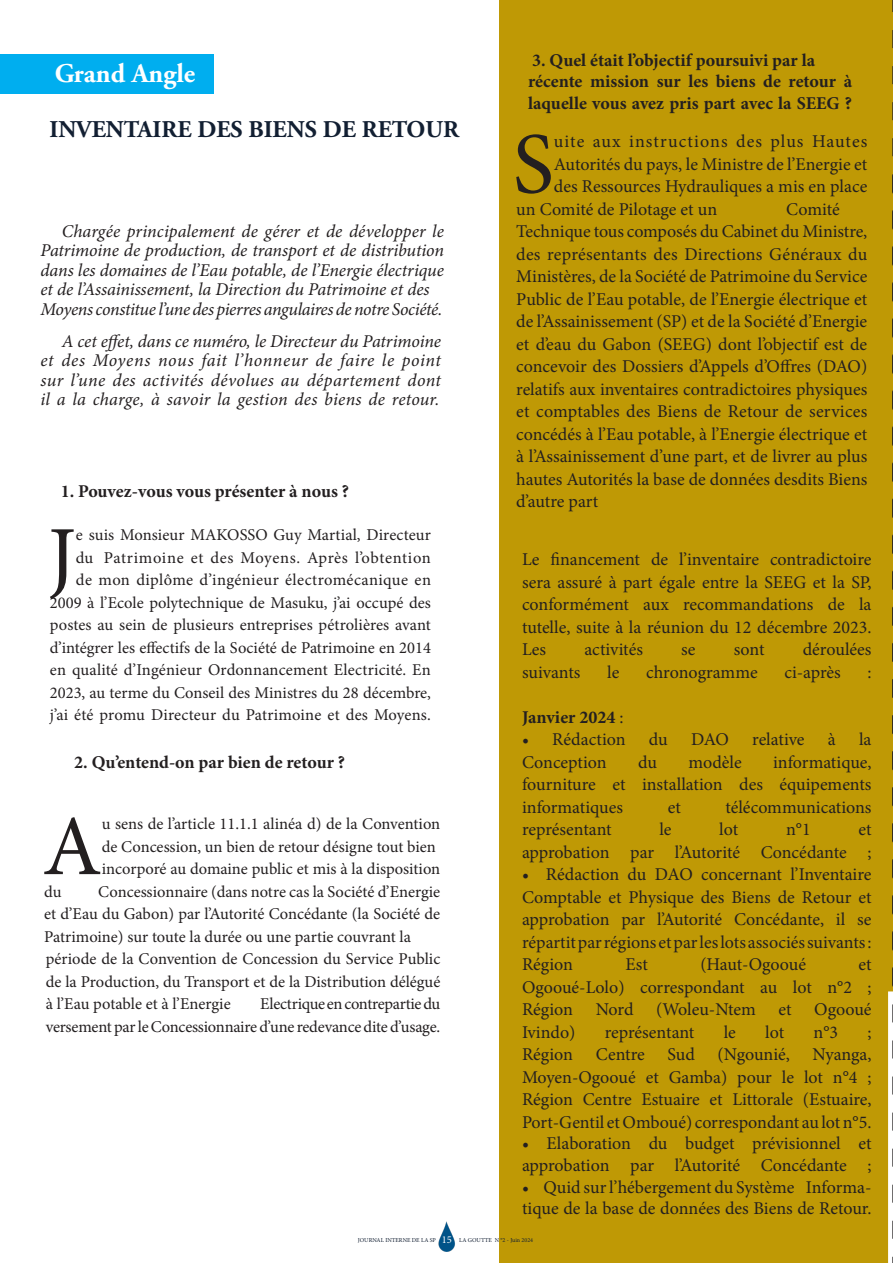
<style>
.page{position:relative;width:893px;height:1263px;background:#fff}
.page>*{position:absolute;margin:0;border:0;box-sizing:border-box;transform-origin:0 0}
.t1{font:900 135px "Source Sans Pro";color:#121f32}
.Drop_cap__Body__Left{font:87.3px "Minion Pro";color:#231f20}
.Drop_cap__Body__Left-2{font:85.8px "Minion Pro";color:#231f20}
.t2{font:700 27px "Adobe Garamond Pro";color:#fff}
.t3{font:700 24px "Adobe Garamond Pro";color:#121f32}
.Drop_cap__Body__Left-3{font:18px/22.5px "Minion Pro";color:#231f20}
.Justify_Body__First{font:italic 18px/19.5px "Minion Pro";letter-spacing:-.005em;color:#231f20}
.t4{font:700 18px/21.6px "Minion Pro";color:#231f20}
.Drop_cap__Body__Left-4{font:18px "Minion Pro";letter-spacing:.055em;color:#231f20}
.Drop_cap__Body__Left-5{font:16.5px/22.5px "Minion Pro";color:#231f20;text-align:right}
.t5{font:10.5px "Minion Pro";color:#fff}
.t6{font:6px "Minion Pro";color:#121f32}
.s1{font-weight:400}
</style>
<div class="page">
<div style="left:500px;top:0;width:393px;height:1263px;background:#bf9905"></div>
<img style="left:438px;top:1221px;width:17px;height:31px">
<div style="left:0;top:54px;width:213px;height:39px;background:#00aeef"></div>
<div style="left:888px;top:991px;width:5px;height:272px;background:#fff"></div>
<svg style="left:892px;top:0;width:1px;height:1263px"></svg>
<p class="t2" style="left:55px;top:58px;width:142px">Grand Angle</p>
<p class="t3" style="left:49px;top:115px;width:411px">INVENTAIRE DES BIENS DE RETOUR</p>
<p class="Justify_Body__First" style="left:40px;top:221px;width:405px;text-indent:21px">Chargée principalement de gérer et de développer le Patrimoine de production, de transport et de distribution dans les domaines de l’Eau potable, de l’Energie électrique et de l’Assainissement, la Direction du Patrimoine et des Moyens constitue l’une des pierres angulaires de notre Société.</p>
<p class="Justify_Body__First" style="left:40px;top:331px;width:402px;text-align:justify;text-indent:21px">A cet effet, dans ce numéro, le Directeur du Patrimoine et des Moyens nous fait l’honneur de faire le point sur l’une des activités dévolues au département dont il a la charge, à savoir la gestion des biens de retour.</p>
<p class="t1" style="left:-40px;top:1027px;width:740px;rotate:-90deg">Grand Angle</p>
<p class="t4" style="left:61px;top:480px;width:290px">1. Pouvez-vous vous présenter à nous ?</p>
<p class="Drop_cap__Body__Left-5" style="left:50px;top:524px;width:383px">e suis Monsieur MAKOSSO Guy Martial, Directeur<br>du Patrimoine et des Moyens. Après l’obtention<br>de mon diplôme d’ingénieur électromécanique en 2009 à l’Ecole polytechnique de Masuku, j’ai occupé des postes au sein de plusieurs entreprises pétrolières avant d’intégrer les effectifs de la Société de Patrimoine en 2014 en qualité d’Ingénieur Ordonnancement Electricité. En 2023, au terme du Conseil des Ministres du 28 décembre, j’ai été promu Directeur du Patrimoine et des Moyens.</p>
<p class="Drop_cap__Body__Left-2" style="left:48px;top:500px;width:30px">J</p>
<p class="t4" style="left:74px;top:751px;width:272px">2. Qu’entend-on par bien de retour ?</p>
<p class="Drop_cap__Body__Left-2" style="left:43px;top:789px;width:61px">A</p>
<p class="Drop_cap__Body__Left-5" style="left:102px;top:813px;width:340px;text-align:left">u sens de l’article 11.1.1 alinéa d) de la Convention de Concession, un bien de retour désigne tout bien incorporé au domaine public et mis à la disposition</p>
<p class="Drop_cap__Body__Left-5" style="left:44px;top:880px;width:19px">du</p>
<p class="Drop_cap__Body__Left-5" style="left:44px;top:880px;width:398px;text-align:left;text-indent:54px">Concessionnaire (dans notre cas la Société d’Energie et d’Eau du Gabon) par l’Autorité Concédante (la Société de Patrimoine) sur toute la durée ou une partie couvrant la période de la Convention de Concession du Service Public de la Production, du Transport et de la Distribution délégué à l’Eau potable et à l’Energie</p>
<p class="Drop_cap__Body__Left-5" style="left:46px;top:993px;width:396px">Electrique en contrepartie du<br>versement par le Concessionnaire d’une redevance dite d’usage.</p>
<p class="t4" style="left:532px;top:49px;width:285px">3. Quel était l’objectif poursuivi par la</p>
<p class="t4" style="left:528px;top:70px;width:325px">récente mission sur les biens de retour à laquelle vous avez pris part avec la SEEG ?</p>
<p class="Drop_cap__Body__Left" style="left:513px;top:106px;width:43px">S</p>
<p class="Drop_cap__Body__Left-4" style="left:554px;top:130px;width:315px">uite aux instructions des plus Hautes</p>
<p class="Drop_cap__Body__Left-3" style="left:554px;top:153px;width:315px">Autorités du pays, le Ministre de l’Energie et</p>
<p class="Drop_cap__Body__Left-3" style="left:554px;top:175px;width:315px">des Ressources Hydrauliques a mis en place</p>
<p class="Drop_cap__Body__Left-3" style="left:516px;top:198px;width:202px">un Comité de Pilotage et un</p>
<p class="Drop_cap__Body__Left-3" style="left:516px;top:198px;width:353px;text-indent:270px">Comité Technique tous composés du Cabinet du Ministre, des représentants des Directions Généraux du Ministères, de la Société de Patrimoine du Service Public de l’Eau potable, de l’Energie électrique et de l’Assainissement (SP) et de la Société d’Energie et d’eau du Gabon (SEEG) dont l’objectif est de concevoir des Dossiers d’Appels d’Offres (DAO) relatifs aux inventaires contradictoires physiques et comptables des Biens de Retour de services concédés à l’Eau potable, à l’Energie électrique et à l’Assainissement d’une part, et de livrer au plus hautes Autorités la base de données desdits Biens d’autre part</p>
<p class="Drop_cap__Body__Left-3" style="left:522px;top:548px;width:351px;text-align:justify">Le financement de l’inventaire contradictoire sera assuré à part égale entre la SEEG et la SP, conformément aux recommandations de la</p>
<p class="Drop_cap__Body__Left-3" style="left:522px;top:616px;width:351px">tutelle, suite à la réunion du 12 décembre 2023.</p>
<p class="Drop_cap__Body__Left-3" style="left:522px;top:638px;width:26px">Les</p>
<p class="Drop_cap__Body__Left-3" style="left:584px;top:638px;width:60px">activités</p>
<p class="Drop_cap__Body__Left-3" style="left:681px;top:638px;width:16px">se</p>
<p class="Drop_cap__Body__Left-3" style="left:734px;top:638px;width:32px">sont</p>
<p class="Drop_cap__Body__Left-3" style="left:803px;top:638px;width:70px">déroulées</p>
<p class="Drop_cap__Body__Left-3" style="left:522px;top:661px;width:60px">suivants</p>
<p class="Drop_cap__Body__Left-3" style="left:607px;top:661px;width:14px">le</p>
<p class="Drop_cap__Body__Left-3" style="left:646px;top:661px;width:113px">chronogramme</p>
<p class="Drop_cap__Body__Left-3" style="left:784px;top:661px;width:58px">ci-après</p>
<p class="Drop_cap__Body__Left-3" style="left:867px;top:661px;width:6px">:</p>
<p class="t4" style="left:522px;top:706px;width:103px">Janvier 2024 <span class="s1">:</span></p>
<p class="Drop_cap__Body__Left-3" style="left:522px;top:728px;width:105px">• Rédaction</p>
<p class="Drop_cap__Body__Left-3" style="left:649px;top:728px;width:20px">du</p>
<p class="Drop_cap__Body__Left-3" style="left:691px;top:728px;width:39px">DAO</p>
<p class="Drop_cap__Body__Left-3" style="left:752px;top:728px;width:54px">relative</p>
<p class="Drop_cap__Body__Left-3" style="left:828px;top:728px;width:9px">à</p>
<p class="Drop_cap__Body__Left-3" style="left:859px;top:728px;width:14px">la</p>
<p class="Drop_cap__Body__Left-3" style="left:522px;top:751px;width:86px">Conception</p>
<p class="Drop_cap__Body__Left-3" style="left:638px;top:751px;width:20px">du</p>
<p class="Drop_cap__Body__Left-3" style="left:688px;top:751px;width:55px">modèle</p>
<p class="Drop_cap__Body__Left-3" style="left:773px;top:751px;width:100px">informatique,</p>
<p class="Drop_cap__Body__Left-3" style="left:522px;top:773px;width:351px">fourniture et installation des équipements</p>
<p class="Drop_cap__Body__Left-3" style="left:522px;top:796px;width:103px">informatiques</p>
<p class="Drop_cap__Body__Left-3" style="left:668px;top:796px;width:15px">et</p>
<p class="Drop_cap__Body__Left-3" style="left:725px;top:796px;width:148px">télécommunications</p>
<p class="Drop_cap__Body__Left-3" style="left:522px;top:818px;width:91px">représentant</p>
<p class="Drop_cap__Body__Left-3" style="left:659px;top:818px;width:14px">le</p>
<p class="Drop_cap__Body__Left-3" style="left:719px;top:818px;width:21px">lot</p>
<p class="Drop_cap__Body__Left-3" style="left:786px;top:818px;width:26px">n°1</p>
<p class="Drop_cap__Body__Left-3" style="left:858px;top:818px;width:15px">et</p>
<p class="Drop_cap__Body__Left-3" style="left:522px;top:841px;width:351px">approbation par l’Autorité Concédante ;</p>
<p class="Drop_cap__Body__Left-3" style="left:522px;top:863px;width:351px">• Rédaction du DAO concernant l’Inventaire<br>Comptable et Physique des Biens de Retour et</p>
<p class="Drop_cap__Body__Left-3" style="left:522px;top:908px;width:351px">approbation par l’Autorité Concédante, il se</p>
<p class="Drop_cap__Body__Left-3" style="left:522px;top:931px;width:351px">répartit par régions et par les lots associés suivants :</p>
<p class="Drop_cap__Body__Left-3" style="left:522px;top:953px;width:53px">Région</p>
<p class="Drop_cap__Body__Left-3" style="left:625px;top:953px;width:24px">Est</p>
<p class="Drop_cap__Body__Left-3" style="left:700px;top:953px;width:107px">(Haut-Ogooué</p>
<p class="Drop_cap__Body__Left-3" style="left:858px;top:953px;width:15px">et</p>
<p class="Drop_cap__Body__Left-3" style="left:522px;top:976px;width:351px">Ogooué-Lolo) correspondant au lot n°2 ;</p>
<p class="Drop_cap__Body__Left-3" style="left:522px;top:998px;width:53px">Région</p>
<p class="Drop_cap__Body__Left-3" style="left:596px;top:998px;width:39px">Nord</p>
<p class="Drop_cap__Body__Left-3" style="left:656px;top:998px;width:101px">(Woleu-Ntem</p>
<p class="Drop_cap__Body__Left-3" style="left:778px;top:998px;width:15px">et</p>
<p class="Drop_cap__Body__Left-3" style="left:814px;top:998px;width:59px">Ogooué</p>
<p class="Drop_cap__Body__Left-3" style="left:522px;top:1021px;width:55px">Ivindo)</p>
<p class="Drop_cap__Body__Left-3" style="left:605px;top:1021px;width:91px">représentant</p>
<p class="Drop_cap__Body__Left-3" style="left:724px;top:1021px;width:14px">le</p>
<p class="Drop_cap__Body__Left-3" style="left:765px;top:1021px;width:21px">lot</p>
<p class="Drop_cap__Body__Left-3" style="left:813px;top:1021px;width:26px">n°3</p>
<p class="Drop_cap__Body__Left-3" style="left:867px;top:1021px;width:6px">;</p>
<p class="Drop_cap__Body__Left-3" style="left:522px;top:1043px;width:53px">Région</p>
<p class="Drop_cap__Body__Left-3" style="left:596px;top:1043px;width:51px">Centre</p>
<p class="Drop_cap__Body__Left-3" style="left:668px;top:1043px;width:29px">Sud</p>
<p class="Drop_cap__Body__Left-3" style="left:718px;top:1043px;width:74px">(Ngounié,</p>
<p class="Drop_cap__Body__Left-3" style="left:522px;top:1043px;width:351px;text-align:right">Nyanga,<br>Moyen-Ogooué et Gamba) pour le lot n°4 ;</p>
<p class="Drop_cap__Body__Left-3" style="left:522px;top:1088px;width:351px">Région Centre Estuaire et Littorale (Estuaire,<br>Port-Gentil et Omboué) correspondant au lot n°5.</p>
<p class="Drop_cap__Body__Left-3" style="left:522px;top:1133px;width:351px;line-height:21.6px">• Elaboration du budget prévisionnel et approbation par l’Autorité Concédante ;</p>
<p class="Drop_cap__Body__Left-3" style="left:522px;top:1176px;width:351px;line-height:21.6px">• Quid sur l’hébergement du Système Informa&shy;tique de la base de données des Biens de Retour.</p>
<p class="t5" style="left:442px;top:1233px;width:12px">15</p>
<p class="t6" style="left:358px;top:1236px;width:80px">JOURNAL INTERNE DE LA SP</p>
<p class="t6" style="left:459px;top:1236px;width:75px">LA GOUTTE N °2 - Juin 2024</p>
</div>
